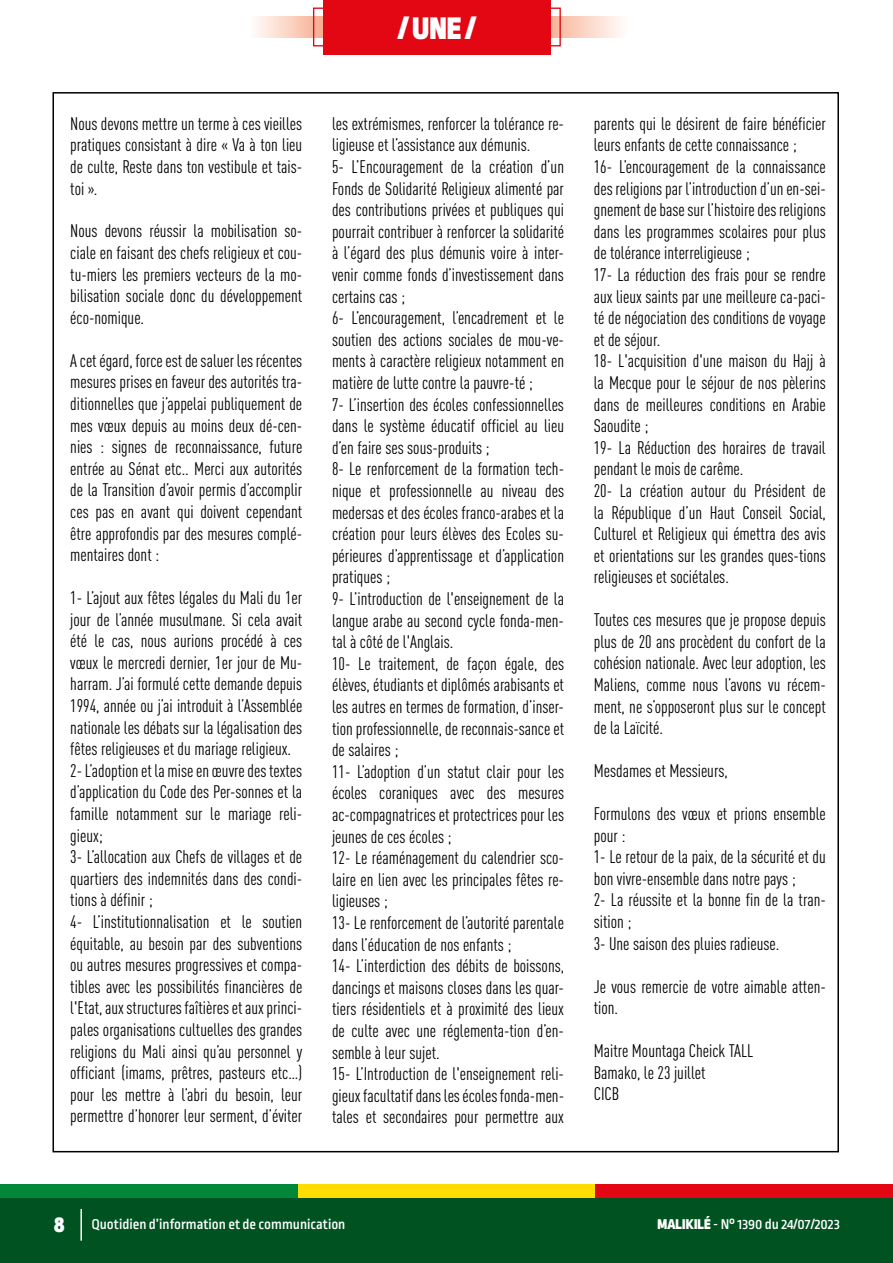
<style>
.page{position:relative;width:893px;height:1263px;background:#fff}
.page>*{position:absolute;margin:0;border:0;box-sizing:border-box;transform-origin:0 0}
.t1{font:900 33px "Ropa Sans Pro";color:#fff}
.t2{font:condensed 18px/21.6px "DIN Pro";color:#000}
.t3{font:500 15px "Ropa Sans Pro";color:#fff}
.s1{font-weight:900;font-size:24px}
.s2{font-weight:900}
</style>
<div class="page">
<div style="left:0;top:1184px;width:298px;height:17px;background:#008739"></div>
<div style="left:298px;top:1184px;width:297px;height:17px;background:#fd0"></div>
<div style="left:595px;top:1184px;width:298px;height:17px;background:#e30613"></div>
<div style="left:0;top:1198px;width:893px;height:65px;background:#005321"></div>
<hr style="left:80px;top:1209px;width:2px;height:32px;background:#fff">
<svg style="left:257px;top:16px;width:364px;height:22px;background:#fad3c3"></svg>
<div style="left:323px;top:0;width:227px;height:54px;background:#e30613"></div>
<div style="left:313px;top:8px;width:248px;height:38px;border:1px solid #e30613"></div>
<h1 class="t1" style="left:398px;top:9px;width:80px">/ UNE /</h1>
<p class="t2" style="left:70px;top:111px;width:233px;text-align:justify">Nous devons mettre un terme à ces vieilles pratiques consistant à dire « Va à ton lieu de culte, Reste dans ton vestibule et tais&shy;toi ».</p>
<p class="t2" style="left:70px;top:219px;width:234px;text-align:justify">Nous devons réussir la mobilisation so&shy;ciale en faisant des chefs religieux et cou&shy;tu-miers les premiers vecteurs de la mo&shy;bilisation sociale donc du développement éco-nomique.</p>
<p class="t2" style="left:70px;top:348px;width:234px;text-align:justify">A cet égard, force est de saluer les récentes mesures prises en faveur des autorités tra&shy;ditionnelles que j’appelai publiquement de mes vœux depuis au moins deux dé-cen&shy;nies : signes de reconnaissance, future entrée au Sénat etc.. Merci aux autorités de la Transition d’avoir permis d’accomplir ces pas en avant qui doivent cependant être approfondis par des mesures complé&shy;mentaires dont :</p>
<p class="t2" style="left:70px;top:585px;width:234px">1- L’ajout aux fêtes légales du Mali du 1er jour de l’année musulmane. Si cela avait été le cas, nous aurions procédé à ces vœux le mercredi dernier, 1er jour de Mu&shy;harram. J’ai formulé cette demande depuis 1994, année ou j’ai introduit à l’Assemblée nationale les débats sur la légalisation des fêtes religieuses et du mariage religieux.<br>2- L’adoption et la mise en œuvre des textes d’application du Code des Per-sonnes et la famille notamment sur le mariage reli&shy;gieux;<br>3- L’allocation aux Chefs de villages et de quartiers des indemnités dans des condi&shy;tions à définir ;<br>4- L’institutionnalisation et le soutien équitable, au besoin par des subventions ou autres mesures progressives et compa&shy;tibles avec les possibilités financières de l'Etat, aux structures faîtières et aux princi&shy;pales organisations cultuelles des grandes religions du Mali ainsi qu’au personnel y officiant (imams, prêtres, pasteurs etc…) pour les mettre à l’abri du besoin, leur permettre d’honorer leur serment, d’éviter</p>
<p class="t2" style="left:332px;top:111px;width:234px">les extrémismes, renforcer la tolérance re&shy;ligieuse et l’assistance aux démunis.<br>5- L’Encouragement de la création d’un Fonds de Solidarité Religieux alimenté par des contributions privées et publiques qui pourrait contribuer à renforcer la solidarité à l’égard des plus démunis voire à inter&shy;venir comme fonds d’investissement dans certains cas ;<br>6- L’encouragement, l’encadrement et le soutien des actions sociales de mou-ve&shy;ments à caractère religieux notamment en matière de lutte contre la pauvre-té ;<br>7- L’insertion des écoles confessionnelles dans le système éducatif officiel au lieu d’en faire ses sous-produits ;<br>8- Le renforcement de la formation tech&shy;nique et professionnelle au niveau des medersas et des écoles franco-arabes et la création pour leurs élèves des Ecoles su&shy;périeures d’apprentissage et d’application pratiques ;<br>9- L’introduction de l'enseignement de la langue arabe au second cycle fonda-men&shy;tal à côté de l'Anglais.<br>10- Le traitement, de façon égale, des élèves, étudiants et diplômés arabisants et les autres en termes de formation, d’inser&shy;tion professionnelle, de reconnais-sance et de salaires ;<br>11- L’adoption d’un statut clair pour les écoles coraniques avec des mesures ac-compagnatrices et protectrices pour les jeunes de ces écoles ;<br>12- Le réaménagement du calendrier sco&shy;laire en lien avec les principales fêtes re&shy;ligieuses ;<br>13- Le renforcement de l’autorité parentale dans l’éducation de nos enfants ;<br>14- L’interdiction des débits de boissons, dancings et maisons closes dans les quar&shy;tiers résidentiels et à proximité des lieux de culte avec une réglementa-tion d’en&shy;semble à leur sujet.<br>15- L’Introduction de l'enseignement reli&shy;gieux facultatif dans les écoles fonda-men&shy;tales et secondaires pour permettre aux</p>
<p class="t2" style="left:594px;top:111px;width:234px">parents qui le désirent de faire bénéficier leurs enfants de cette connaissance ;<br>16- L’encouragement de la connaissance des religions par l’introduction d’un en-sei&shy;gnement de base sur l’histoire des religions dans les programmes scolaires pour plus de tolérance interreligieuse ;<br>17- La réduction des frais pour se rendre aux lieux saints par une meilleure ca-paci&shy;té de négociation des conditions de voyage et de séjour.<br>18- L'acquisition d'une maison du Hajj à la Mecque pour le séjour de nos pèlerins dans de meilleures conditions en Arabie Saoudite ;<br>19- La Réduction des horaires de travail pendant le mois de carême.<br>20- La création autour du Président de la République d’un Haut Conseil Social, Culturel et Religieux qui émettra des avis et orientations sur les grandes ques-tions religieuses et sociétales.</p>
<p class="t2" style="left:594px;top:608px;width:233px;text-align:justify">Toutes ces mesures que je propose depuis plus de 20 ans procèdent du confort de la cohésion nationale. Avec leur adoption, les Maliens, comme nous l’avons vu récem&shy;ment, ne s’opposeront plus sur le concept de la Laïcité.</p>
<p class="t2" style="left:594px;top:759px;width:135px">Mesdames et Messieurs,</p>
<p class="t2" style="left:594px;top:801px;width:233px">Formulons des vœux et prions ensemble pour :<br>1- Le retour de la paix, de la sécurité et du bon vivre-ensemble dans notre pays ;<br>2- La réussite et la bonne fin de la tran&shy;sition ;<br>3- Une saison des pluies radieuse.</p>
<p class="t2" style="left:594px;top:974px;width:233px">Je vous remercie de votre aimable atten&shy;tion.</p>
<p class="t2" style="left:594px;top:1038px;width:161px">Maitre Mountaga Cheick TALL<br>Bamako, le 23 juillet<br>CICB</p>
<p class="t3" style="left:54px;top:1216px;width:293px"><span class="s1">8</span> Quotidien d’information et de communication</p>
<p class="t3" style="left:657px;top:1216px;width:184px"><span class="s2">MALIKILÉ</span> - N° 1390 du 24/07/2023</p>
</div>
